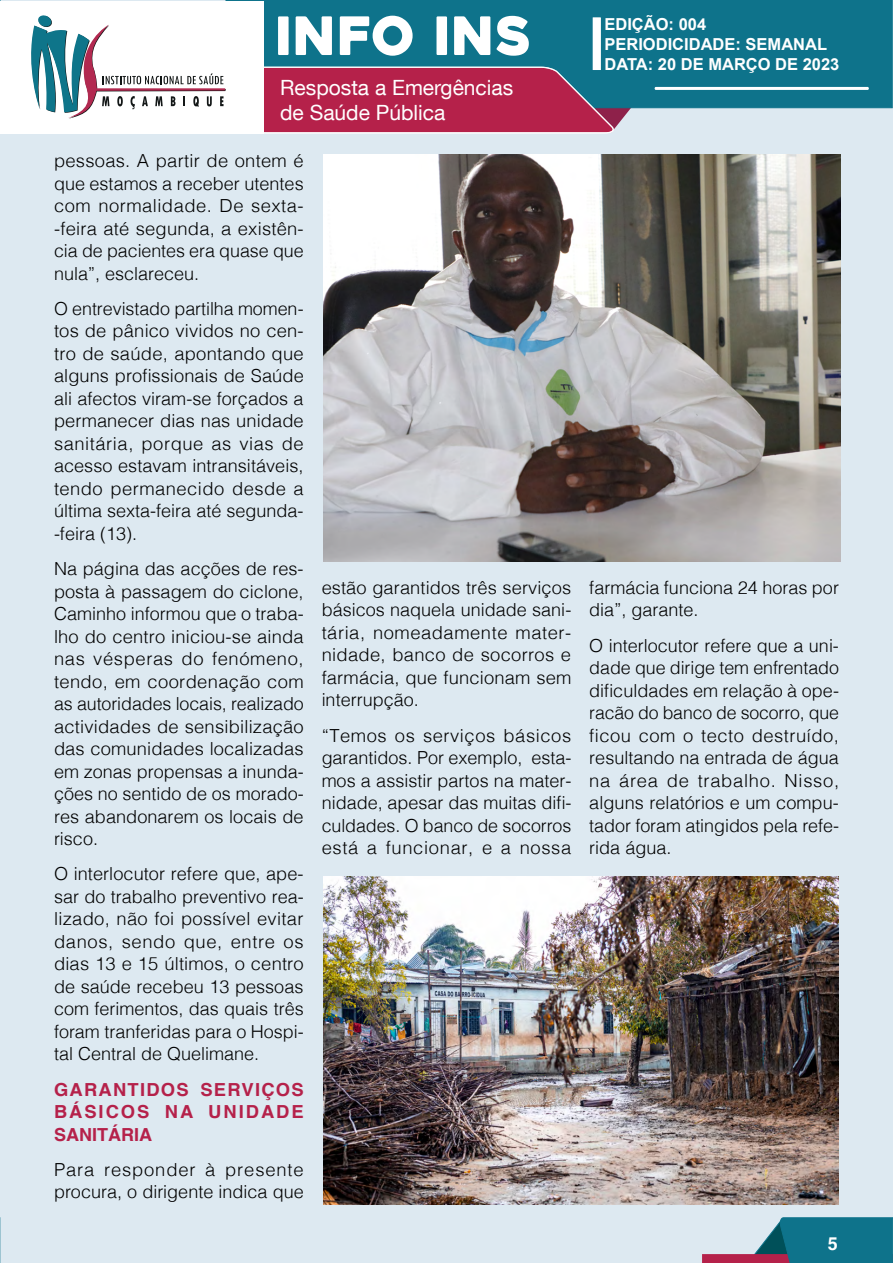
<style>
.page{position:relative;width:893px;height:1263px;background:#dde9f1}
.page>*{position:absolute;margin:0;border:0;box-sizing:border-box;transform-origin:0 0}
.t1{font:52.8px "Heavitas";color:#fff}
.t2{font:21px/25.2px "Helvetica Neue LT Com";color:#fff}
.t3{font:300 18px/22.5px "Helvetica";color:#000;text-align:justify}
.t4{font:700 18px/22.5px "Helvetica";letter-spacing:.07em;color:#b5214a;text-align:justify}
.t5{font:700 18px "Helvetica";color:#fff}
.t6{font:700 16.5px/19.8px "Arial";color:#fff}
</style>
<div class="page">
<svg style="left:0;top:1217px;width:1px;height:46px"></svg>
<div style="left:702px;top:1254px;width:191px;height:9px;background:#b5214a"></div>
<svg style="left:753px;top:1217px;width:140px;height:46px"></svg>
<div style="left:808px;top:1221px;width:49px;height:28px;background:#0e738b"></div>
<div style="left:226px;top:0;width:666px;height:108px;background:#0e738b"></div>
<div style="left:0;top:1px;width:263px;height:132px;background:#fff"></div>
<hr style="left:655px;top:87px;width:214px;height:3px;background:#fff">
<svg style="left:31px;top:15px;width:609px;height:118px"></svg>
<div style="left:593px;top:18px;width:7px;height:51px;border:1px solid #fff"></div>
<img style="left:324px;top:154px;width:516px;height:407px">
<img style="left:324px;top:876px;width:515px;height:328px">
<h1 class="t1" style="left:275px;top:3px;width:258px">INFO INS</h1>
<p class="t2" style="left:280px;top:74px;width:235px">Resposta a Emergências de Saúde Pública</p>
<p class="t3" style="left:54px;top:148px;width:251px">pessoas. A partir de ontem é que estamos a receber utentes com normalidade. De sexta--feira até segunda, a existên&shy;cia de pacientes era quase que nula”, esclareceu.</p>
<p class="t3" style="left:54px;top:296px;width:251px">O entrevistado partilha momen&shy;tos de pânico vividos no cen&shy;tro de saúde, apontando que alguns profissionais de Saúde ali afectos viram-se forçados a permanecer dias nas unidade sanitária, porque as vias de acesso estavam intransitáveis, tendo permanecido desde a última sexta-feira até segunda--feira (13).</p>
<p class="t3" style="left:54px;top:556px;width:251px">Na página das acções de res&shy;posta à passagem do ciclone, Caminho informou que o traba&shy;lho do centro iniciou-se ainda nas vésperas do fenómeno, tendo, em coordenação com as autoridades locais, realizado actividades de sensibilização das comunidades localizadas em zonas propensas a inunda&shy;ções no sentido de os morado&shy;res abandonarem os locais de risco.</p>
<p class="t3" style="left:54px;top:861px;width:251px">O interlocutor refere que, ape&shy;sar do trabalho preventivo rea&shy;lizado, não foi possível evitar danos, sendo que, entre os dias 13 e 15 últimos, o centro de saúde recebeu 13 pessoas com ferimentos, das quais três foram tranferidas para o Hospi&shy;tal Central de Quelimane.</p>
<p class="t4" style="left:54px;top:1080px;width:251px">GARANTIDOS SERVIÇOS BÁSICOS NA UNIDADE SANITÁRIA</p>
<p class="t3" style="left:54px;top:1157px;width:251px">Para responder à presente procura, o dirigente indica que</p>
<p class="t3" style="left:322px;top:575px;width:251px">estão garantidos três serviços básicos naquela unidade sani&shy;tária, nomeadamente mater&shy;nidade, banco de socorros e farmácia, que funcionam sem interrupção.</p>
<p class="t3" style="left:322px;top:723px;width:251px">“Temos os serviços básicos garantidos. Por exemplo, esta&shy;mos a assistir partos na mater&shy;nidade, apesar das muitas difi&shy;culdades. O banco de socorros está a funcionar, e a nossa</p>
<p class="t6" style="left:604px;top:15px;width:237px">EDIÇÃO: 004<br>PERIODICIDADE: SEMANAL<br>DATA: 20 DE MARÇO DE 2023</p>
<p class="t3" style="left:589px;top:575px;width:251px">farmácia funciona 24 horas por dia”, garante.</p>
<p class="t3" style="left:589px;top:633px;width:251px">O interlocutor refere que a uni&shy;dade que dirige tem enfrentado dificuldades em relação à ope&shy;racão do banco de socorro, que ficou com o tecto destruído, resultando na entrada de água na área de trabalho. Nisso, alguns relatórios e um compu&shy;tador foram atingidos pela refe&shy;rida água.</p>
<p class="t5" style="left:828px;top:1233px;width:12px">5</p>
</div>
